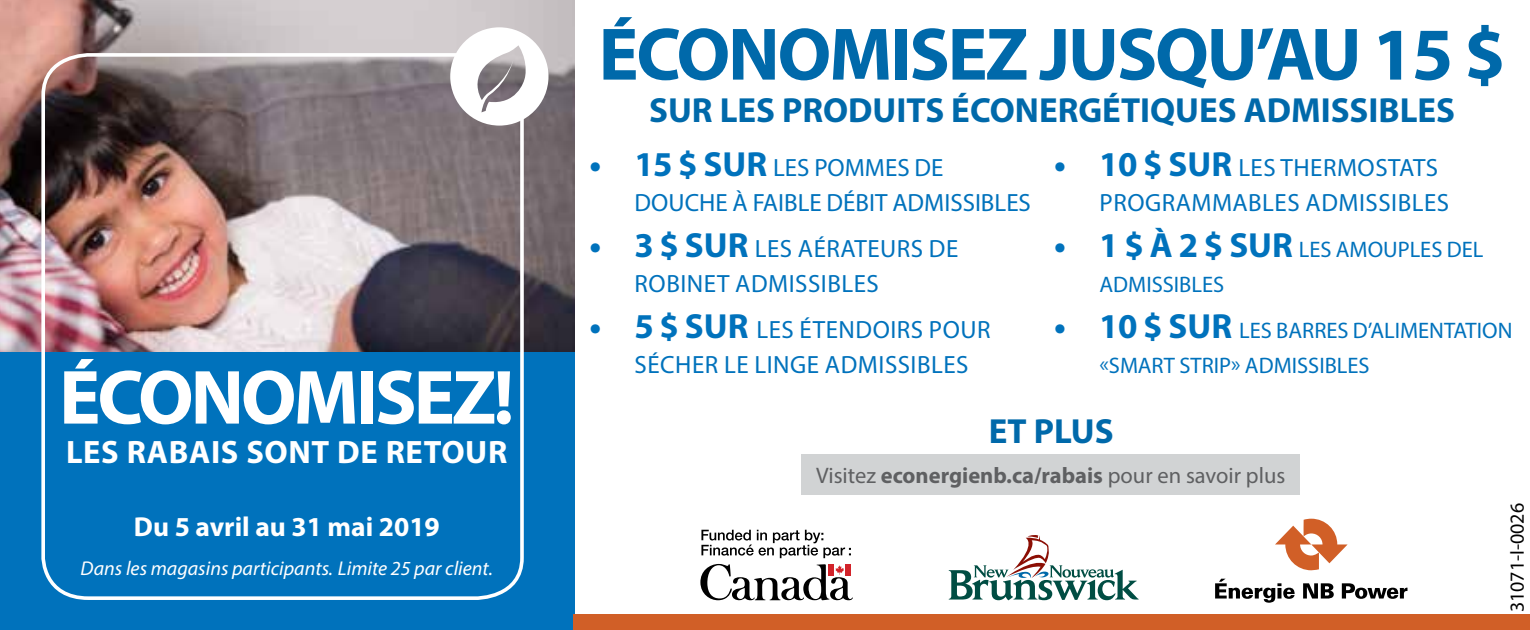
<style>
.page{position:relative;width:1530px;height:630px;background:#fff}
.page>*{position:absolute;margin:0;border:0;box-sizing:border-box;transform-origin:0 0}
.t1{font:700 77.5px "Myriad Pro";letter-spacing:-.04em;color:#fff}
.t2{font:700 75px "Myriad Pro";letter-spacing:-.03em;color:#0069aa}
.t3{font:700 35px "Myriad Pro";color:#0069aa}
.t4{font:700 32.5px "Myriad Pro";letter-spacing:.02em;color:#fff}
.t5{font:700 27.5px "Myriad Pro";color:#fff}
.t6{font:25px/35px "Myriad Pro";letter-spacing:.02em;color:#0072bc}
.t7{font:25px/35px "Myriad Pro";color:#0072bc}
.t8{font:22.5px/35px "Myriad Pro";color:#0072bc}
.t9{font:22.5px "Myriad Pro";color:#5f6062}
.t10{font:italic 20px "Myriad Pro";color:#fff}
.t11{font:20px "Myriad Pro";color:#000}
.s1{font-weight:700;font-size:35px}
.s2{font-weight:700}
</style>
<div class="page">
<img style="left:0;top:0;width:574px;height:353px">
<div style="left:0;top:353px;width:574px;height:277px;background:#0072bc"></div>
<img style="left:40px;top:51px;width:486px;height:549px">
<svg style="left:450px;top:27px;width:98px;height:99px"></svg>
<div style="left:574px;top:615px;width:956px;height:15px;background:#d15f27"></div>
<svg style="left:701px;top:530px;width:150px;height:28px"></svg>
<svg style="left:700px;top:564px;width:153px;height:36px"></svg>
<svg style="left:949px;top:535px;width:190px;height:65px"></svg>
<svg style="left:1275px;top:519px;width:73px;height:51px"></svg>
<svg style="left:1215px;top:579px;width:80px;height:24px"></svg>
<svg style="left:1303px;top:583px;width:31px;height:16px"></svg>
<svg style="left:1342px;top:583px;width:65px;height:16px"></svg>
<div style="left:802px;top:454px;width:498px;height:40px;background:#d1d3d4"></div>
<h1 class="t1" style="left:59px;top:347px;width:457px">ÉCONOMISEZ!</h1>
<h3 class="t4" style="left:66px;top:430px;width:443px">LES RABAIS SONT DE RETOUR</h3>
<p class="t5" style="left:134px;top:509px;width:308px">Du 5 avril au 31 mai 2019</p>
<p class="t10" style="left:81px;top:556px;width:414px">Dans les magasins participants. Limite 25 par client.</p>
<h2 class="t2" style="left:599px;top:5px;width:909px">ÉCONOMISEZ JUSQU’AU 15 $</h2>
<h3 class="t3" style="left:649px;top:87px;width:808px">SUR LES PRODUITS ÉCONERGÉTIQUES ADMISSIBLES</h3>
<p class="t7" style="left:635px;top:150px;width:398px;text-indent:-45px"><span class="s1">• 15 $ SUR</span> LES POMMES DE<br>DOUCHE À FAIBLE DÉBIT ADMISSIBLES</p>
<p class="t6" style="left:635px;top:231px;width:325px;text-indent:-45px"><span class="s1">• 3 $ SUR</span> LES AÉRATEURS DE<br>ROBINET ADMISSIBLES</p>
<p class="t6" style="left:635px;top:312px;width:357px;text-indent:-45px"><span class="s1">• 5 $ SUR</span> LES ÉTENDOIRS POUR<br>SÉCHER LE LINGE ADMISSIBLES</p>
<p class="t6" style="left:1100px;top:150px;width:351px;text-indent:-45px"><span class="s1">• 10 $ SUR</span> LES THERMOSTATS<br>PROGRAMMABLES ADMISSIBLES</p>
<p class="t8" style="left:1100px;top:232px;width:385px;text-indent:-45px"><span class="s1">• 1 $ À 2 $ SUR</span> LES AMOUPLES DEL<br>ADMISSIBLES</p>
<p class="t8" style="left:1100px;top:313px;width:414px;text-indent:-45px"><span class="s1">• 10 $ SUR</span> LES BARRES D’ALIMENTATION «SMART STRIP» ADMISSIBLES</p>
<h3 class="t3" style="left:989px;top:408px;width:127px">ET PLUS</h3>
<p class="t9" style="left:816px;top:461px;width:471px">Visitez <span class="s2">econergienb.ca/rabais</span> pour en savoir plus</p>
<p class="t11" style="left:1505px;top:612px;width:111px;rotate:-90deg">31071-I-0026</p>
</div>
